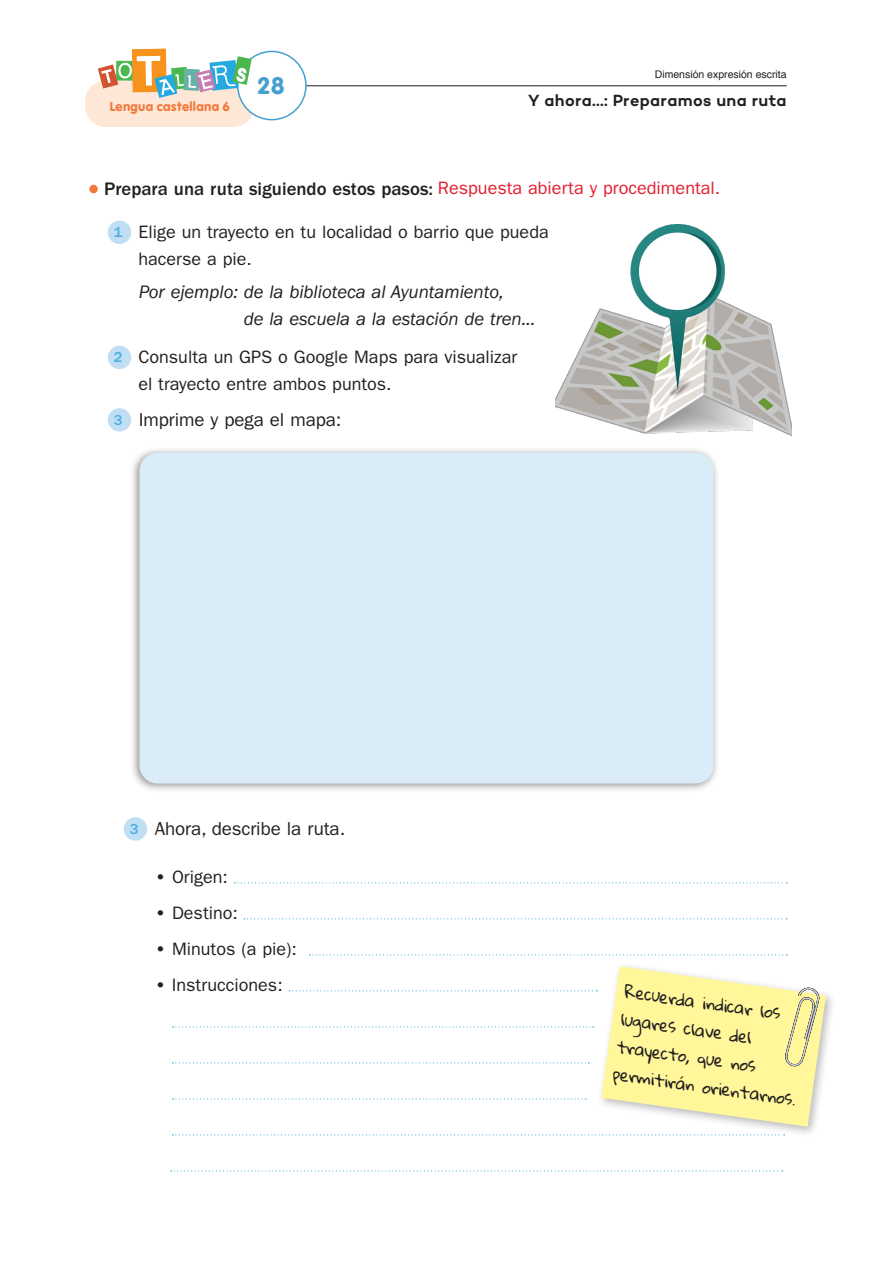
<style>
.page{position:relative;width:893px;height:1263px;background:#fff}
.page>*{position:absolute;margin:0;border:0;box-sizing:border-box;transform-origin:0 0}
.t1{font:25.05px "Vag";color:#45a0cf}
.T-_text_espai_treba{font:italic 18.75px "Franklin Gothic LT";letter-spacing:-.005em;color:#231f20}
.T-_text_espai_treba-2{font:500 18.75px "Franklin Gothic LT";color:#231f20}
.T-_text_espai_treba-3{font:18.75px "Franklin Gothic LT";letter-spacing:-.005em;color:#231f20}
.T-_text_espai_treba-4{font:18px/27px "Franklin Gothic LT";color:#231f20}
.AD_títol{font:600 16.5px "Campton";letter-spacing:.02em;color:#231f20}
.T-text{font:15px/27.8px "Gloria Hallelujah";color:#231f20}
.t2{font:500 15px "Franklin Gothic LT";color:#4bafe3}
.t3{font:13.5px "Vag";letter-spacing:.02em;color:#f3793b}
.AD_dimensió{font:10.5px "Helvetica";color:#231f20}
.s1{font-weight:400;font-size:18px;color:#e41d2f}
.s2{font-weight:600}
</style>
<div class="page">
<div style="left:89px;top:185px;width:9px;height:8px;background:#f3793b;border-radius:50%"></div>
<div style="left:108px;top:221px;width:23px;height:23px;background:#c1dff4;border-radius:50%"></div>
<div style="left:108px;top:346px;width:23px;height:23px;background:#c1dff4;border-radius:50%"></div>
<div style="left:108px;top:408px;width:23px;height:24px;background:#c1dff4;border-radius:50%"></div>
<div style="left:124px;top:817px;width:23px;height:24px;background:#c1dff4;border-radius:50%"></div>
<svg style="left:234px;top:882px;width:553px;height:1px"></svg>
<svg style="left:244px;top:918px;width:543px;height:1px"></svg>
<svg style="left:309px;top:954px;width:478px;height:1px"></svg>
<svg style="left:172px;top:1134px;width:424px;height:1px"></svg>
<svg style="left:171px;top:1170px;width:612px;height:1px"></svg>
<hr style="left:265px;top:85px;width:522px;height:1px;background:#231f20">
<div style="left:85px;top:80px;width:170px;height:47px;background:#fee7d7;border-radius:21px"></div>
<div style="left:238px;top:51px;width:68px;height:69px;background:#fff;border-radius:50%"></div>
<div style="left:237px;top:51px;width:70px;height:69px;border:2px solid #45a0cf;border-radius:50%"></div>
<svg style="left:98px;top:49px;width:154px;height:49px"></svg>
<div style="left:129px;top:446px;width:591px;height:347px;background:#231f20;opacity:.5"></div>
<div style="left:139px;top:453px;width:574px;height:330px;background:#daecf8;border-radius:18px"></div>
<div style="left:597px;top:962px;width:240px;height:175px;background:#231f20;opacity:.3"></div>
<svg style="left:172px;top:966px;width:654px;height:161px"></svg>
<img style="left:555px;top:224px;width:236px;height:212px">
<p class="t3" style="left:110px;top:98px;width:122px">Lengua castellana 6</p>
<p class="t1" style="left:257px;top:69px;width:29px">28</p>
<p class="AD_dimensió" style="left:655px;top:66px;width:133px">Dimensión expresión escrita</p>
<p class="AD_títol" style="left:528px;top:89px;width:260px">Y ahora...: Preparamos una ruta</p>
<p class="T-_text_espai_treba-2" style="left:104px;top:178px;width:618px">Prepara una ruta siguiendo estos pasos: <span class="s1">Respuesta abierta y procedimental.</span></p>
<p class="t2" style="left:114px;top:224px;width:10px">1</p>
<p class="T-_text_espai_treba-4" style="left:138px;top:219px;width:412px">Elige un trayecto en tu localidad o barrio que pueda hacerse a pie.</p>
<p class="T-_text_espai_treba" style="left:139px;top:281px;width:366px">Por ejemplo: de la biblioteca al Ayuntamiento,</p>
<p class="T-_text_espai_treba" style="left:244px;top:308px;width:293px">de la escuela a la estación de tren...</p>
<p class="t2" style="left:114px;top:349px;width:10px">2</p>
<p class="T-_text_espai_treba-4" style="left:138px;top:344px;width:380px">Consulta un GPS o Google Maps para visualizar el trayecto entre ambos puntos.</p>
<p class="t2" style="left:114px;top:411px;width:10px">3</p>
<p class="T-_text_espai_treba-3" style="left:139px;top:408px;width:204px">Imprime y pega el mapa:</p>
<p class="t2" style="left:130px;top:820px;width:10px">3</p>
<p class="T-_text_espai_treba-3" style="left:155px;top:817px;width:192px">Ahora, describe la ruta.</p>
<p class="T-_text_espai_treba-4" style="left:155px;top:864px;width:74px"><span class="s2">•</span> Origen:</p>
<p class="T-_text_espai_treba-4" style="left:155px;top:900px;width:84px"><span class="s2">•</span> Destino:</p>
<p class="T-_text_espai_treba-4" style="left:155px;top:936px;width:143px"><span class="s2">•</span> Minutos (a pie):</p>
<p class="T-_text_espai_treba-4" style="left:155px;top:972px;width:129px"><span class="s2">•</span> Instrucciones:</p>
<p class="T-text" style="left:626px;top:979px;width:186px;rotate:8deg">Recuerda indicar los lugares clave del trayecto, que nos permitirán orientarnos.</p>
</div>
